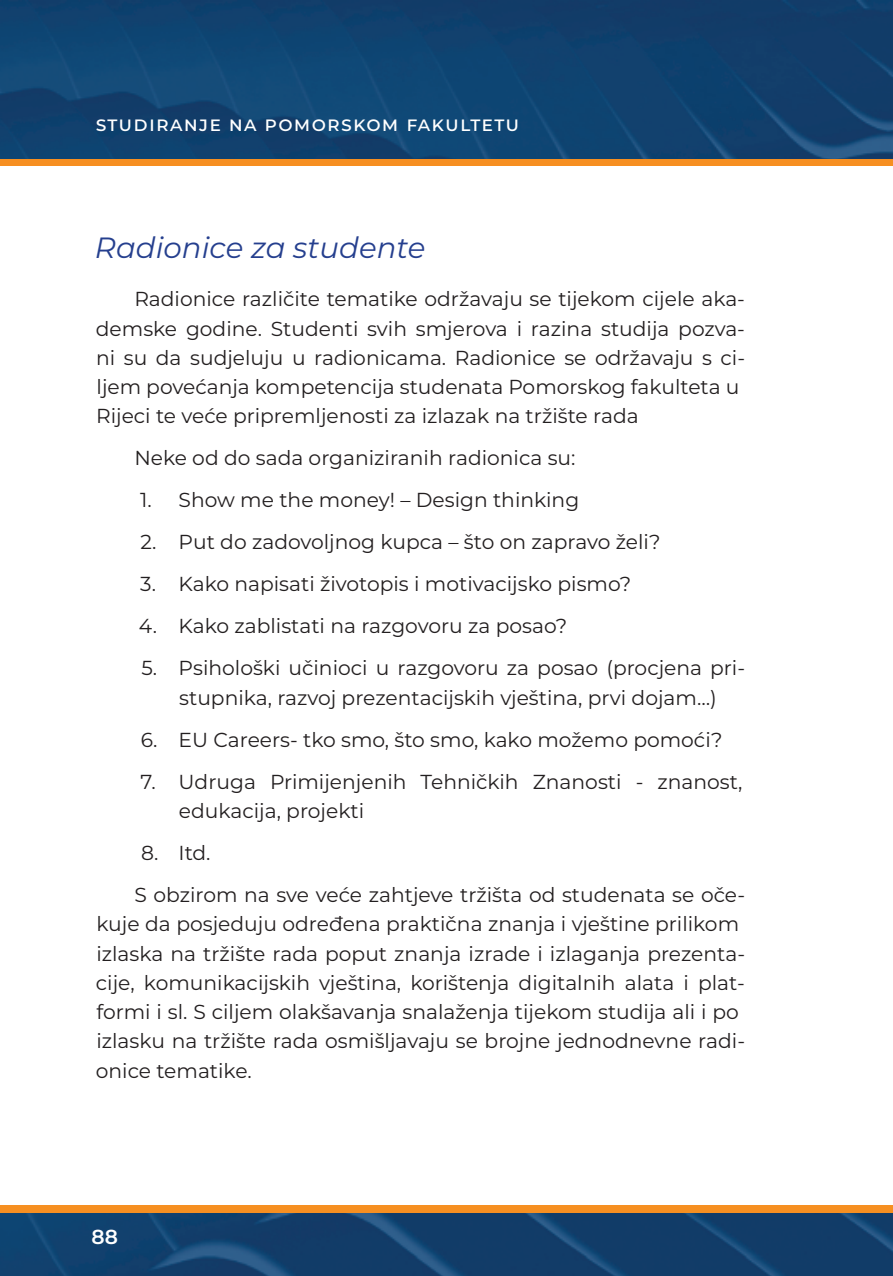
<style>
.page{position:relative;width:893px;height:1276px;background:#fff}
.page>*{position:absolute;margin:0;border:0;box-sizing:border-box;transform-origin:0 0}
.t1{font:italic 29.25px "Montserrat";color:#253f8e}
.t2{font:20.25px/29.2px "Montserrat";color:#231f20}
.t3{font:500 20.25px "Montserrat";letter-spacing:.06em;color:#fff}
.t4{font:600 20.25px "Montserrat";color:#fff}
</style>
<div class="page">
<div style="left:0;top:158px;width:893px;height:8px;background:#f68f21"></div>
<img style="left:0;top:0;width:893px;height:158px">
<img style="left:0;top:1213px;width:893px;height:63px">
<div style="left:0;top:1205px;width:893px;height:8px;background:#f68f21"></div>
<p class="t3" style="left:96px;top:109px;width:425px">studiranje na pomorskom fakultetu</p>
<h1 class="t1" style="left:95px;top:227px;width:332px">Radionice za studente</h1>
<p class="t2" style="left:96px;top:284px;width:651px;text-indent:38px">Radionice različite tematike održavaju se tijekom cijele aka&shy;demske godine. Studenti svih smjerova i razina studija pozva&shy;ni su da sudjeluju u radionicama. Radionice se održavaju s ci&shy;ljem povećanja kompetencija studenata Pomorskog fakulteta u Rijeci te veće pripremljenosti za izlazak na tržište rada</p>
<p class="t2" style="left:134px;top:443px;width:443px">Neke od do sada organiziranih radionica su:</p>
<p class="t2" style="left:140px;top:485px;width:440px">1. Show me the money! – Design thinking</p>
<p class="t2" style="left:140px;top:527px;width:522px">2. Put do zadovoljnog kupca – što on zapravo želi?</p>
<p class="t2" style="left:140px;top:569px;width:492px">3. Kako napisati životopis i motivacijsko pismo?</p>
<p class="t2" style="left:139px;top:611px;width:430px">4. Kako zablistati na razgovoru za posao?</p>
<p class="t2" style="left:141px;top:653px;width:605px;text-align:center">5. Psihološki učinioci u razgovoru za posao (procjena pri&shy;stupnika, razvoj prezentacijskih vještina, prvi dojam…)</p>
<p class="t2" style="left:141px;top:724px;width:583px">6. EU Careers- tko smo, što smo, kako možemo pomoći?</p>
<p class="t2" style="left:179px;top:766px;width:565px;text-indent:-38px">7. Udruga Primijenjenih Tehničkih Znanosti - znanost, edukacija, projekti</p>
<p class="t2" style="left:134px;top:831px;width:612px;line-height:42.1px;text-indent:7px">8. Itd.<br>S obzirom na sve veće zahtjeve tržišta od studenata se oče-</p>
<p class="t2" style="left:96px;top:908px;width:651px">kuje da posjeduju određena praktična znanja i vještine prilikom izlaska na tržište rada poput znanja izrade i izlaganja prezenta&shy;cije, komunikacijskih vještina, korištenja digitalnih alata i plat&shy;formi i sl. S ciljem olakšavanja snalaženja tijekom studija ali i po izlasku na tržište rada osmišljavaju se brojne jednodnevne radi&shy;onice tematike.</p>
<p class="t4" style="left:92px;top:1222px;width:28px">88</p>
</div>
